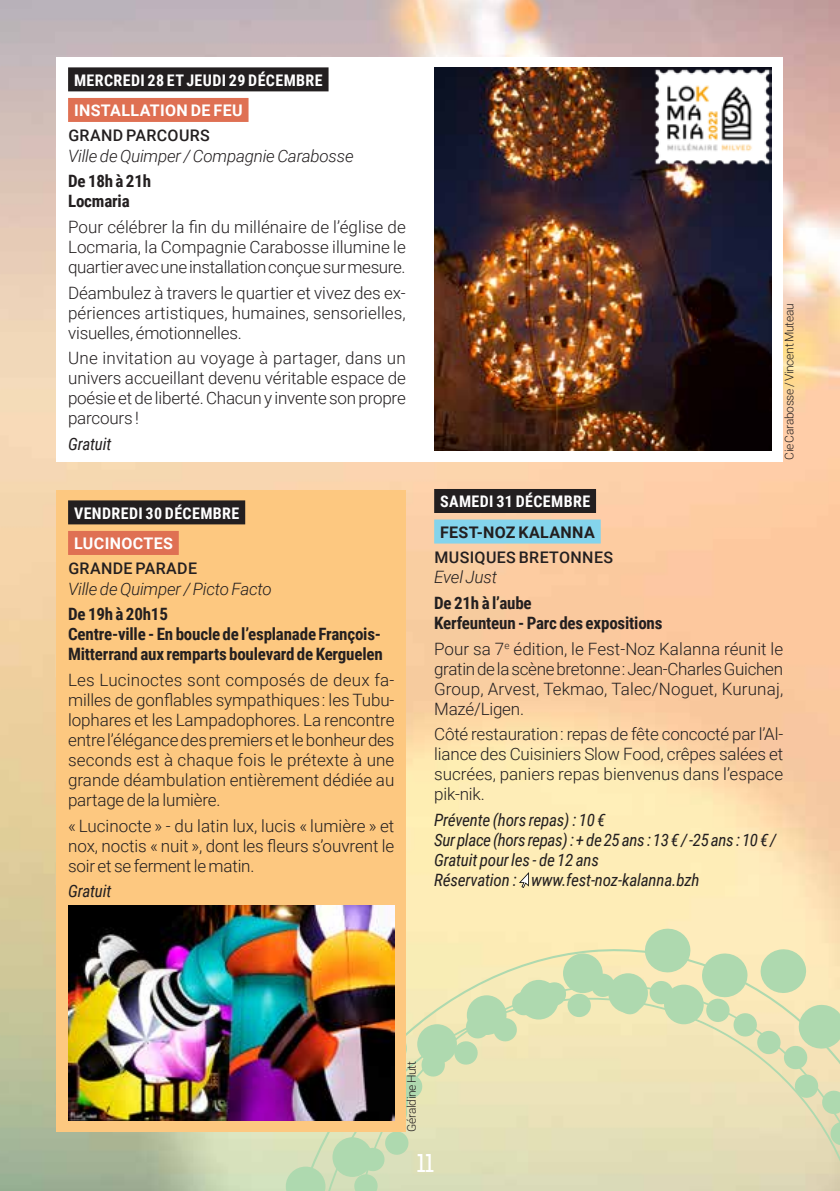
<style>
.page{position:relative;width:840px;height:1191px;background:#fff}
.page>*{position:absolute;margin:0;border:0;box-sizing:border-box;transform-origin:0 0}
.t1{font:700 24px "Rex";color:#fff}
.t2{font:300 17px/20px "Roboto";letter-spacing:-.01em;color:#231f20;text-align:justify}
.t3{font:700 17px/20px "Roboto Condensed";letter-spacing:-.01em;color:#231f20}
.t4{font:italic 17px/20px "Roboto Condensed";letter-spacing:-.01em;color:#231f20}
.t5{font:italic 300 17px "Roboto";letter-spacing:-.01em;color:#231f20}
.t6{font:700 16px "Roboto Condensed";letter-spacing:.025em;color:#fff}
.t7{font:500 16px "Roboto";letter-spacing:.025em;color:#231f20}
.t8{font:700 16px "Roboto";letter-spacing:.02em;color:#fff}
.t9{font:700 16px "Roboto";letter-spacing:.025em;color:#231f20}
.t10{font:300 12px "Roboto";letter-spacing:-.025em;color:#231f20}
</style>
<div class="page">
<img style="left:0;top:0;width:839px;height:1191px">
<svg style="left:282px;top:943px;width:557px;height:248px;background:#daddb5"></svg>
<svg style="left:452px;top:927px;width:387px;height:219px;background:#e2e2b5"></svg>
<div style="left:434px;top:489px;width:161px;height:24px;background:#231f20"></div>
<div style="left:434px;top:519px;width:166px;height:24px;background:#84d4ec"></div>
<svg style="left:518px;top:872px;width:10px;height:16px"></svg>
<div style="left:57px;top:490px;width:348px;height:641px;background:#fdc880"></div>
<div style="left:68px;top:500px;width:177px;height:24px;background:#231f20"></div>
<div style="left:68px;top:531px;width:111px;height:24px;background:#df7053"></div>
<div style="left:57px;top:57px;width:725px;height:404px;background:#fff"></div>
<div style="left:68px;top:67px;width:260px;height:24px;background:#231f20"></div>
<div style="left:68px;top:98px;width:180px;height:24px;background:#df7053"></div>
<img style="left:434px;top:67px;width:337px;height:383px">
<img style="left:68px;top:906px;width:326px;height:214px">
<img style="left:653px;top:67px;width:118px;height:99px">
<p class="t6" style="left:74px;top:69px;width:250px">MERCREDI 28 ET JEUDI 29 DÉCEMBRE</p>
<p class="t8" style="left:74px;top:99px;width:170px">INSTALLATION DE FEU</p>
<p class="t7" style="left:68px;top:124px;width:143px">GRAND PARCOURS</p>
<p class="t5" style="left:68px;top:144px;width:287px">Ville de Quimper / Compagnie Carabosse</p>
<p class="t3" style="left:68px;top:171px;width:84px">De 18h à 21h<br>Locmaria</p>
<p class="t2" style="left:68px;top:216px;width:339px">Pour célébrer la fin du millénaire de l’église de Locmaria, la Compagnie Carabosse illumine le quartier avec une installation conçue sur mesure.</p>
<p class="t2" style="left:68px;top:282px;width:339px">Déambulez à travers le quartier et vivez des ex&shy;périences artistiques, humaines, sensorielles, visuelles, émotionnelles.</p>
<p class="t2" style="left:68px;top:347px;width:339px">Une invitation au voyage à partager, dans un univers accueillant devenu véritable espace de poésie et de liberté. Chacun y invente son propre parcours !</p>
<p class="t4" style="left:68px;top:433px;width:45px">Gratuit</p>
<p class="t6" style="left:74px;top:502px;width:167px">VENDREDI 30 DÉCEMBRE</p>
<p class="t8" style="left:74px;top:532px;width:100px">LUCINOCTES</p>
<p class="t7" style="left:68px;top:557px;width:130px">GRANDE PARADE</p>
<p class="t5" style="left:68px;top:576px;width:205px">Ville de Quimper / Picto Facto</p>
<p class="t3" style="left:68px;top:603px;width:316px">De 19h à 20h15<br>Centre-ville - En boucle de l’esplanade François-<br>Mitterrand aux remparts boulevard de Kerguelen</p>
<p class="t2" style="left:68px;top:669px;width:328px">Les Lucinoctes sont composés de deux fa&shy;milles de gonflables sympathiques : les Tubu&shy;lophares et les Lampadophores. La rencontre entre l’élégance des premiers et le bonheur des seconds est à chaque fois le prétexte à une grande déambulation entièrement dédiée au partage de la lumière.</p>
<p class="t2" style="left:68px;top:815px;width:327px">« Lucinocte » - du latin lux, lucis « lumière » et nox, noctis « nuit », dont les fleurs s’ouvrent le soir et se ferment le matin.</p>
<p class="t4" style="left:68px;top:880px;width:45px">Gratuit</p>
<p class="t10" style="left:780px;top:460px;width:158px;rotate:-90deg">Cie Carabosse / Vincent Muteau</p>
<p class="t6" style="left:440px;top:490px;width:151px">SAMEDI 31 DÉCEMBRE</p>
<p class="t9" style="left:440px;top:521px;width:156px">FEST-NOZ KALANNA</p>
<p class="t7" style="left:434px;top:546px;width:180px">MUSIQUES BRETONNES</p>
<p class="t5" style="left:434px;top:565px;width:64px">Evel Just</p>
<p class="t3" style="left:434px;top:592px;width:230px">De 21h à l’aube<br>Kerfeunteun - Parc des expositions</p>
<p class="t2" style="left:434px;top:638px;width:350px">Pour sa 7<sup>e</sup> édition, le Fest-Noz Kalanna réunit le gratin de la scène bretonne : Jean-Charles Guichen Group, Arvest, Tekmao, Talec/Noguet, Kurunaj, Mazé/Ligen.</p>
<p class="t2" style="left:434px;top:723px;width:350px">Côté restauration : repas de fête concocté par l’Al&shy;liance des Cuisiniers Slow Food, crêpes salées et sucrées, paniers repas bienvenus dans l’espace pik-nik.</p>
<p class="t4" style="left:434px;top:809px;width:343px">Prévente (hors repas) : 10 €<br>Sur place (hors repas) : +de 25 ans : 13€ / -25 ans : 10€ / Gratuit pour les - de 12 ans<br>Réservation : www.fest-noz-kalanna.bzh</p>
<p class="t10" style="left:403px;top:1131px;width:72px;rotate:-90deg">Géraldine Hutt</p>
<h1 class="t1" style="left:417px;top:1147px;width:18px">11</h1>
</div>
